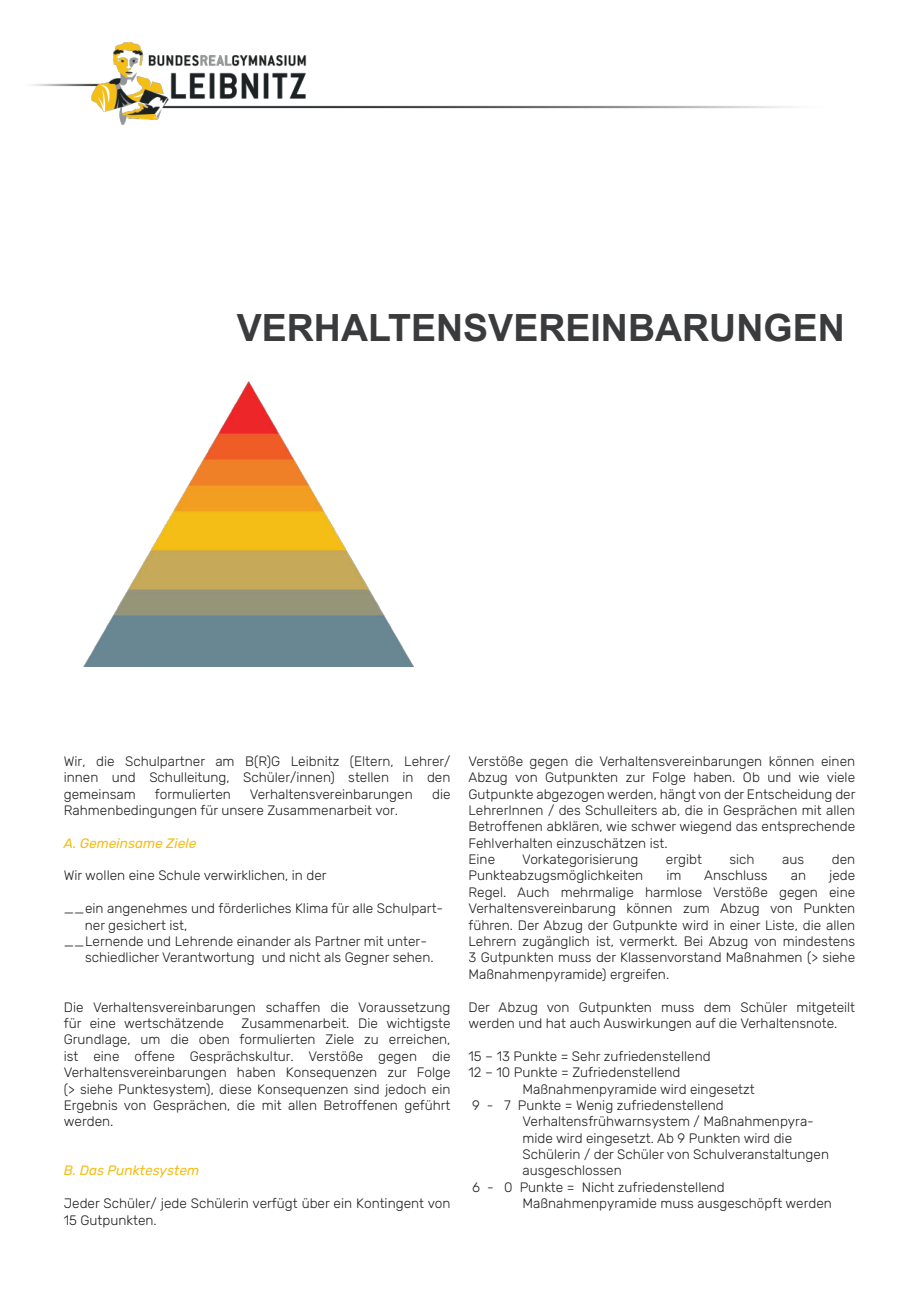
<style>
.page{position:relative;width:919px;height:1289px;background:#fff}
.page>*{position:absolute;margin:0;border:0;box-sizing:border-box;transform-origin:0 0}
.t1{font:700 37.5px "Arial";color:#3a3b3c}
.t2{font:300 13.65px/16.4px "Rubik";color:#231f20}
.t3{font:italic 300 13.65px "Rubik";color:#f4be16}
</style>
<div class="page">
<img style="left:32px;top:43px;width:760px;height:81px">
<img style="left:83px;top:381px;width:330px;height:285px">
<h1 class="t1" style="left:237px;top:306px;width:609px">VERHALTENSVEREINBARUNGEN</h1>
<p class="t2" style="left:64px;top:753px;width:388px;text-align:justify">Wir, die Schulpartner am B(R)G Leibnitz (Eltern, Lehrer/ innen und Schulleitung, Schüler/innen) stellen in den gemeinsam</p>
<p class="t2" style="left:155px;top:786px;width:77px">formulierten</p>
<p class="t2" style="left:250px;top:786px;width:164px">Verhaltensvereinbarungen</p>
<p class="t2" style="left:432px;top:786px;width:20px">die</p>
<p class="t2" style="left:64px;top:802px;width:336px">Rahmenbedingungen für unsere Zusammenarbeit vor.</p>
<p class="t3" style="left:64px;top:836px;width:134px">A. Gemeinsame Ziele</p>
<p class="t2" style="left:64px;top:868px;width:264px">Wir wollen eine Schule verwirklichen, in der</p>
<p class="t2" style="left:64px;top:900px;width:381px">__ ein angenehmes und förderliches Klima für alle Schulpart-</p>
<p class="t2" style="left:85px;top:917px;width:104px">ner gesichert ist,</p>
<p class="t2" style="left:64px;top:933px;width:364px">__ Lernende und Lehrende einander als Partner mit unter-</p>
<p class="t2" style="left:85px;top:950px;width:350px">schiedlicher Verantwortung und nicht als Gegner sehen.</p>
<p class="t2" style="left:64px;top:999px;width:388px">Die Verhaltensvereinbarungen schaffen die Voraussetzung für eine wertschätzende</p>
<p class="t2" style="left:64px;top:1015px;width:388px;text-align:justify;text-indent:178px">Zusammenarbeit. Die wichtigste Grundlage, um die oben formulierten Ziele zu erreichen, ist eine offene Gesprächskultur. Verstöße gegen die Verhaltensvereinbarungen haben Konsequenzen zur Folge (&gt; siehe Punktesystem), diese Konsequenzen sind jedoch ein Ergebnis von Gesprächen, die mit allen Betroffenen geführt werden.</p>
<p class="t3" style="left:64px;top:1164px;width:137px">B. Das Punktesystem</p>
<p class="t2" style="left:64px;top:1195px;width:388px">Jeder Schüler/ jede Schülerin verfügt über ein Kontingent von<br>15 Gutpunkten.</p>
<p class="t2" style="left:468px;top:753px;width:388px">Verstöße gegen die Verhaltensvereinbarungen können einen Abzug von Gutpunkten zur Folge haben. Ob und wie viele Gutpunkte abgezogen werden, hängt von der Entscheidung der LehrerInnen / des Schulleiters ab, die in Gesprächen mit allen Betroffenen abklären, wie schwer wiegend das entsprechende Fehlverhalten einzuschätzen ist.<br>Eine</p>
<p class="t2" style="left:522px;top:851px;width:117px">Vorkategorisierung</p>
<p class="t2" style="left:665px;top:851px;width:37px">ergibt</p>
<p class="t2" style="left:729px;top:851px;width:27px">sich</p>
<p class="t2" style="left:782px;top:851px;width:24px">aus</p>
<p class="t2" style="left:831px;top:851px;width:25px">den</p>
<p class="t2" style="left:468px;top:868px;width:176px">Punkteabzugsmöglichkeiten</p>
<p class="t2" style="left:666px;top:868px;width:17px">im</p>
<p class="t2" style="left:704px;top:868px;width:65px">Anschluss</p>
<p class="t2" style="left:790px;top:868px;width:17px">an</p>
<p class="t2" style="left:468px;top:868px;width:388px;text-align:justify;text-indent:360px">jede Regel. Auch mehrmalige harmlose Verstöße gegen eine Verhaltensvereinbarung können zum Abzug von Punkten führen. Der Abzug der Gutpunkte wird in einer Liste, die allen Lehrern zugänglich ist, vermerkt. Bei Abzug von mindestens 3 Gutpunkten muss der Klassenvorstand Maßnahmen (&gt; siehe Maßnahmenpyramide) ergreifen.</p>
<p class="t2" style="left:468px;top:999px;width:388px">Der Abzug von Gutpunkten muss dem Schüler mitgeteilt werden und hat auch Auswirkungen auf die Verhaltensnote.</p>
<p class="t2" style="left:468px;top:1048px;width:244px">15 – 13 Punkte = Sehr zufriedenstellend<br>12 – 10 Punkte = Zufriedenstellend</p>
<p class="t2" style="left:472px;top:1081px;width:284px;text-indent:50px">Maßnahmenpyramide wird eingesetzt<br>9 - 7 Punkte = Wenig zufriedenstellend</p>
<p class="t2" style="left:522px;top:1113px;width:293px">Verhaltensfrühwarnsystem / Maßnahmenpyra-</p>
<p class="t2" style="left:522px;top:1130px;width:271px">mide wird eingesetzt. Ab 9 Punkten wird die</p>
<p class="t2" style="left:522px;top:1146px;width:308px">Schülerin / der Schüler von Schulveranstaltungen</p>
<p class="t2" style="left:522px;top:1162px;width:101px">ausgeschlossen</p>
<p class="t2" style="left:472px;top:1179px;width:254px">6 - 0 Punkte = Nicht zufriedenstellend</p>
<p class="t2" style="left:522px;top:1195px;width:311px">Maßnahmenpyramide muss ausgeschöpft werden</p>
</div>
